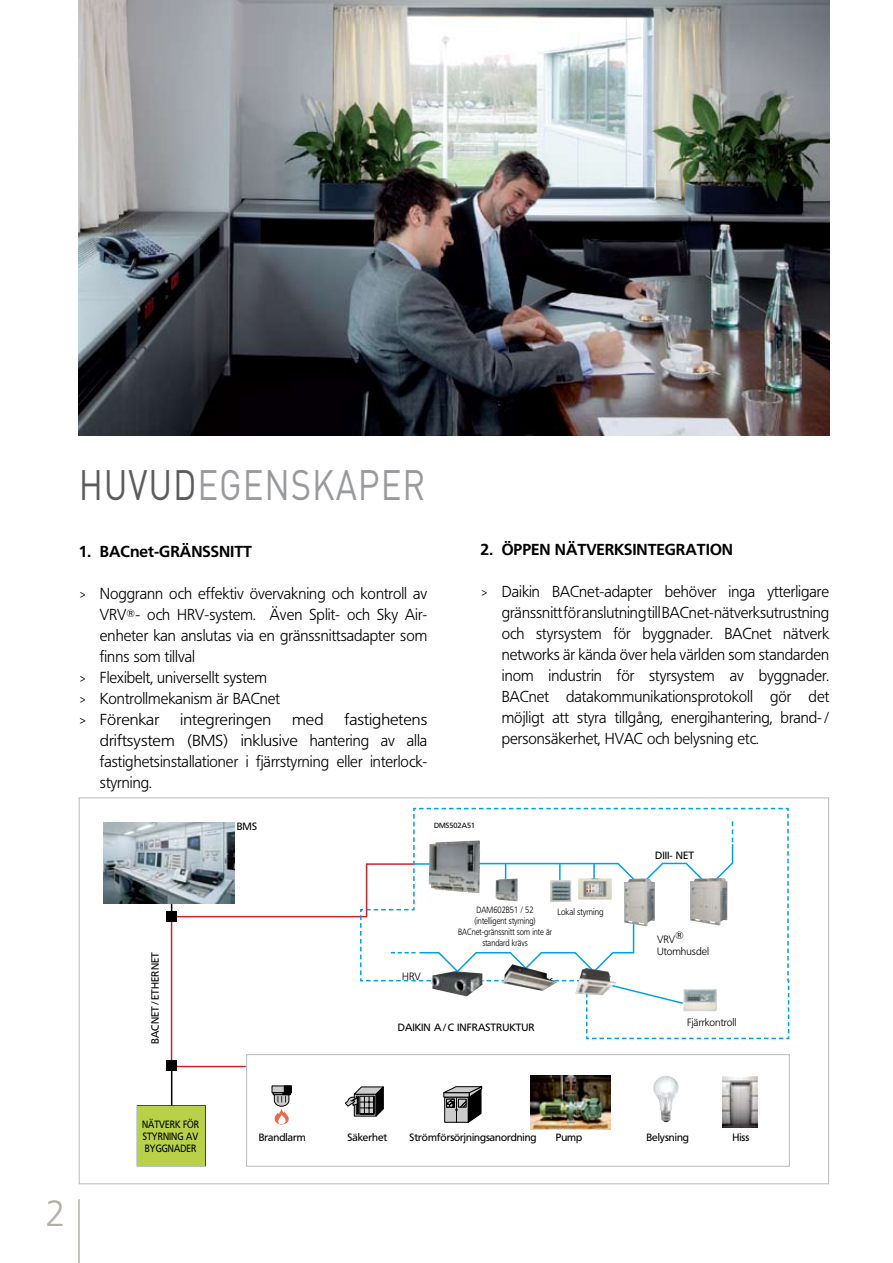
<style>
.page{position:relative;width:893px;height:1263px;background:#fff}
.page>*{position:absolute;margin:0;border:0;box-sizing:border-box;transform-origin:0 0}
.t1{font:42px "DIN";letter-spacing:.025em;color:#989a9d;scale:.83 1}
.t2{font:300 36px "Frutiger BSK45";color:#b4b0a8}
.t3{font:300 15.75px/21px "Frutiger BSK45";color:#000;text-align:justify}
.t4{font:300 15.75px/21px "Frutiger BSK45";color:#000;text-align:justify;scale:1.07 1}
.t5{font:700 15.75px "Frutiger BSK65";color:#000}
.t6{font:10.5px "Frutiger BSK55 Roman";color:#000}
.t7{font:300 10.5px/12.6px "Frutiger BSK45";color:#000}
.t8{font:10.5px/12px "Frutiger BSK55 Roman";color:#000;text-align:justify;scale:.85 1}
.t9{font:300 9px/10.8px "Frutiger BSK45";color:#000;text-align:center;scale:.86 1}
.t10{font:300 9px "Frutiger BSK45";color:#000;scale:.92 1}
.t11{font:7.5px "Frutiger BSK55 Roman";color:#000}
.s1{color:#5b5c5e}
.s2{font-family:"DIN"}
</style>
<div class="page">
<hr style="left:171px;top:1066px;width:1px;height:61px;background:#000">
<hr style="left:171px;top:831px;width:1px;height:85px;background:#000">
<div style="left:137px;top:1105px;width:69px;height:61px;border:2px solid #003870"></div>
<hr style="left:171px;top:916px;width:1px;height:149px;background:#d2232a">
<hr style="left:171px;top:916px;width:196px;height:1px;background:#d2232a">
<svg style="left:360px;top:808px;width:429px;height:231px"></svg>
<hr style="left:172px;top:1066px;width:74px;height:1px;background:#d2232a">
<div style="left:246px;top:1054px;width:544px;height:113px;border:1px solid #bcbdc0"></div>
<div style="left:272px;top:1086px;width:19px;height:7px;background:#ccc"></div>
<div style="left:284px;top:1086px;width:7px;height:7px;background:#000"></div>
<div style="left:284px;top:1086px;width:8px;height:7px;border:1px solid #000"></div>
<svg style="left:273px;top:1092px;width:17px;height:33px"></svg>
<svg style="left:345px;top:1086px;width:39px;height:31px"></svg>
<svg style="left:443px;top:1086px;width:40px;height:37px"></svg>
<img style="left:104px;top:822px;width:131px;height:82px">
<img style="left:683px;top:989px;width:34px;height:22px">
<img style="left:429px;top:840px;width:51px;height:53px">
<img style="left:578px;top:878px;width:34px;height:22px">
<img style="left:575px;top:968px;width:41px;height:27px">
<img style="left:502px;top:964px;width:54px;height:27px">
<img style="left:431px;top:971px;width:52px;height:25px">
<img style="left:550px;top:880px;width:22px;height:22px">
<img style="left:690px;top:878px;width:37px;height:47px">
<img style="left:624px;top:878px;width:31px;height:48px">
<img style="left:496px;top:878px;width:22px;height:23px">
<div style="left:166px;top:1060px;width:11px;height:11px;background:#000"></div>
<div style="left:167px;top:911px;width:10px;height:10px;background:#000"></div>
<img style="left:79px;top:0;width:750px;height:436px">
<div style="left:138px;top:1106px;width:67px;height:59px;background:#b9d049"></div>
<img style="left:530px;top:1076px;width:80px;height:53px">
<img style="left:653px;top:1075px;width:26px;height:47px">
<img style="left:723px;top:1076px;width:34px;height:52px">
<hr style="left:78px;top:1199px;width:2px;height:64px;background:#b4b0a8">
<h1 class="t1" style="left:79px;top:461px;width:419px"><span class="s1">HUVUD</span>EGENSKAPER</h1>
<p class="t5" style="left:480px;top:540px;width:254px">2. ÖPPEN NÄTVERKSINTEGRATION</p>
<p class="t3" style="left:502px;top:581px;width:329px;text-indent:-21px"><span class="s2">&gt;</span> Daikin BACnet-adapter behöver inga ytterligare gränssnitt för anslutning till BACnet-nätverksutrustning och styrsystem för byggnader. BACnet nätverk networks är kända över hela världen som standarden inom industrin för styrsystem av byggnader.<br>BACnet datakommunikationsprotokoll gör det möjligt att styra tillgång, energihantering, brand-/ personsäkerhet, HVAC och belysning etc.</p>
<p class="t5" style="left:79px;top:542px;width:175px">1. BACnet-GRÄNSSNITT</p>
<p class="t3" style="left:79px;top:583px;width:350px"><span class="s2">&gt;</span> Noggrann och effektiv övervakning och kontroll av</p>
<p class="t3" style="left:100px;top:604px;width:329px">VRV<sup>®</sup>- och HRV-system. Även Split- och Sky Air-</p>
<p class="t3" style="left:100px;top:625px;width:329px">enheter kan anslutas via en gränssnittsadapter som</p>
<p class="t3" style="left:100px;top:646px;width:97px">finns som tillval</p>
<p class="t3" style="left:79px;top:667px;width:190px"><span class="s2">&gt;</span> Flexibelt, universellt system</p>
<p class="t3" style="left:79px;top:688px;width:203px"><span class="s2">&gt;</span> Kontrollmekanism är BACnet</p>
<p class="t4" style="left:79px;top:709px;width:77px"><span class="s2">&gt;</span> Förenkar</p>
<p class="t4" style="left:180px;top:709px;width:87px">integreringen</p>
<p class="t4" style="left:292px;top:709px;width:31px">med</p>
<p class="t4" style="left:100px;top:709px;width:307px;text-indent:245px">fastighetens driftsystem (BMS) inklusive hantering av alla fastighetsinstallationer i fjärrstyrning eller interlock&shy;styrning.</p>
<p class="t6" style="left:237px;top:820px;width:22px">BMS</p>
<p class="t11" style="left:434px;top:821px;width:43px">DMS502A51</p>
<p class="t6" style="left:149px;top:1044px;width:93px;rotate:-90deg">BACNET/ ETHERNET</p>
<p class="t7" style="left:402px;top:970px;width:20px">HRV</p>
<p class="t9" style="left:477px;top:905px;width:68px">DAM602B51 / 52</p>
<p class="t10" style="left:557px;top:906px;width:52px">Lokal styrning</p>
<p class="t9" style="left:458px;top:916px;width:111px">(intelligent styrning)<br>BACnet-gränssnitt som inte är standard krävs</p>
<p class="t6" style="left:398px;top:1021px;width:139px">DAIKIN A/C INFRASTRUKTUR</p>
<p class="t6" style="left:655px;top:849px;width:41px">DIII- NET</p>
<p class="t7" style="left:657px;top:933px;width:53px">VRV®<br>Utomhusdel</p>
<p class="t7" style="left:687px;top:1016px;width:51px">Fjärrkontroll</p>
<h2 class="t2" style="left:45px;top:1192px;width:21px">2</h2>
<p class="t8" style="left:142px;top:1118px;width:69px">NÄTVERK FÖR STYRNING AV BYGGNADER</p>
<p class="t6" style="left:259px;top:1131px;width:49px">Brandlarm</p>
<p class="t6" style="left:347px;top:1131px;width:42px">Säkerhet</p>
<p class="t6" style="left:409px;top:1131px;width:129px">Strömförsörjningsanordning</p>
<p class="t6" style="left:556px;top:1131px;width:28px">Pump</p>
<p class="t6" style="left:646px;top:1131px;width:44px">Belysning</p>
<p class="t6" style="left:732px;top:1131px;width:19px">Hiss</p>
</div>
